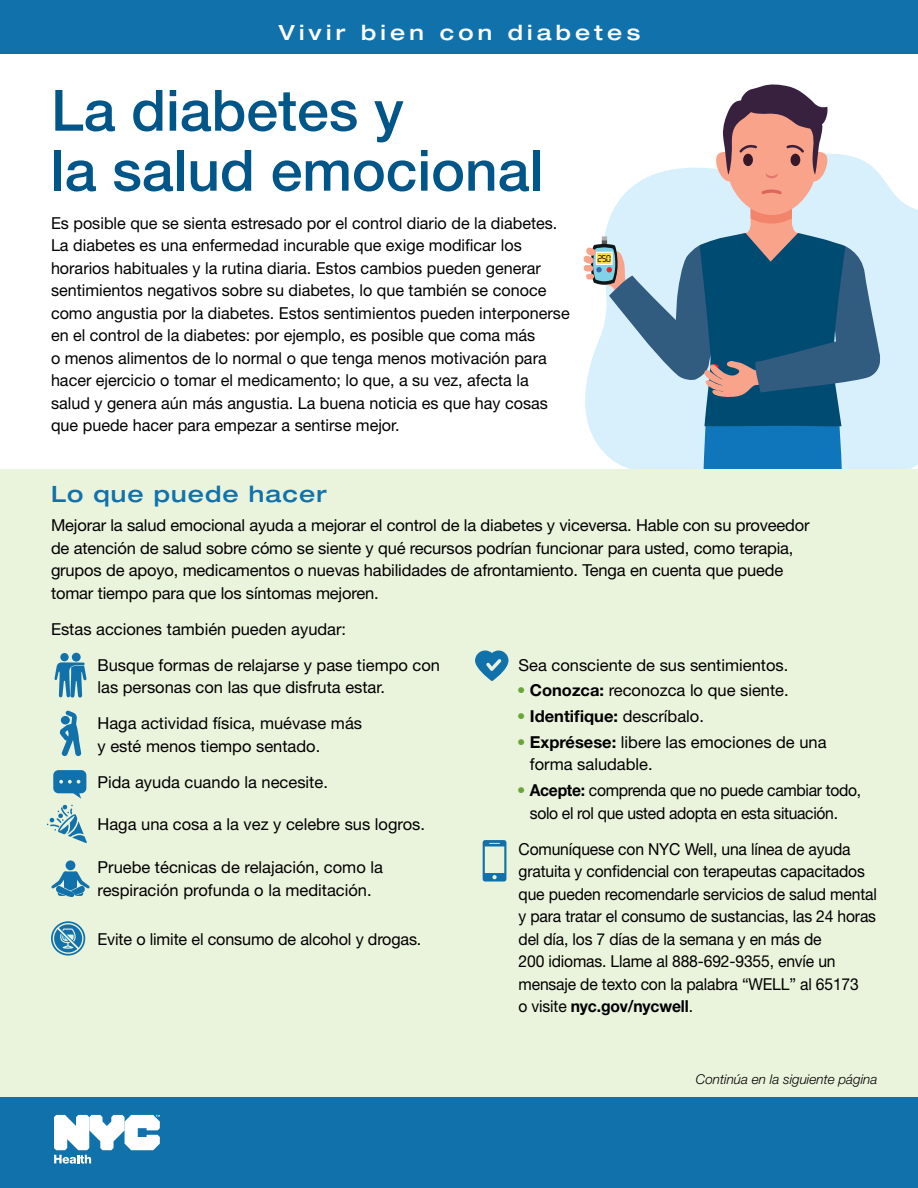
<style>
.page{position:relative;width:918px;height:1188px;background:#fff}
.page>*{position:absolute;margin:0;border:0;box-sizing:border-box;transform-origin:0 0}
.Headline{font:500 57px/60px "Helvetica Neue LT Std";color:#005689}
.Subhead{font:500 expanded 22.5px "Helvetica Neue LT Std";letter-spacing:.05em;color:#1172ab}
.Sheet_Header{font:500 expanded 21px "Helvetica Neue LT Std";letter-spacing:.2em;color:#fff}
.Body{font:16.5px/22.5px "Helvetica Neue LT Std";color:#000}
.Body-2{font:16.5px/22.5px "Helvetica Neue LT Std";color:#000;scale:.95 1}
.Body-3{font:16.5px/22.5px "Helvetica Neue LT Std";letter-spacing:-.02em;color:#000;scale:.95 1}
.t1{font:700 16.5px "Helvetica Neue LT Std";color:#000}
.Body-4{font:italic 300 13.5px "Helvetica Neue LT Std";color:#000}
.t2{font:8.55px "Digital ICG";color:#000}
.s1{color:#6aa53b}
.s2{font-weight:700}
.s3{font-weight:400;color:#6aa53b}
.s4{font-weight:400}
</style>
<div class="page">
<div style="left:888px;top:186px;width:30px;height:283px;background:#d7f0fc"></div>
<svg style="left:583px;top:84px;width:305px;height:385px"></svg>
<div style="left:0;top:469px;width:918px;height:719px;background:#eaf3dc"></div>
<div style="left:0;top:1097px;width:918px;height:91px;background:#1172ab"></div>
<div style="left:0;top:0;width:918px;height:54px;background:#1172ab"></div>
<div style="left:72px;top:653px;width:9px;height:9px;background:#1172ab;border-radius:50%"></div>
<div style="left:60px;top:653px;width:9px;height:8px;background:#1172ab;border-radius:50%"></div>
<svg style="left:54px;top:662px;width:32px;height:36px"></svg>
<svg style="left:59px;top:710px;width:22px;height:46px"></svg>
<div style="left:66px;top:860px;width:9px;height:10px;background:#1172ab;border-radius:50%"></div>
<svg style="left:51px;top:871px;width:39px;height:26px"></svg>
<svg style="left:51px;top:921px;width:34px;height:35px"></svg>
<svg style="left:475px;top:651px;width:33px;height:30px"></svg>
<svg style="left:483px;top:840px;width:23px;height:42px"></svg>
<svg style="left:54px;top:1115px;width:106px;height:49px"></svg>
<svg style="left:47px;top:805px;width:40px;height:38px"></svg>
<div style="left:53px;top:770px;width:33px;height:23px;background:#1172ab;border-radius:5px"></div>
<svg style="left:59px;top:780px;width:21px;height:4px"></svg>
<svg style="left:71px;top:793px;width:10px;height:6px"></svg>
<p class="Sheet_Header" style="left:279px;top:20px;width:363px">Vivir bien con diabetes</p>
<p class="Headline" style="left:51px;top:80px;width:494px">La diabetes y<br>la salud emocional</p>
<p class="Body" style="left:51px;top:212px;width:520px">Es posible que se sienta estresado por el control diario de la diabetes.<br>La diabetes es una enfermedad incurable que exige modificar los horarios habituales y la rutina diaria. Estos cambios pueden generar sentimientos negativos sobre su diabetes, lo que también se conoce como angustia por la diabetes. Estos sentimientos pueden interponerse en el control de la diabetes: por ejemplo, es posible que coma más<br>o menos alimentos de lo normal o que tenga menos motivación para hacer ejercicio o tomar el medicamento; lo que, a su vez, afecta la salud y genera aún más angustia. La buena noticia es que hay cosas que puede hacer para empezar a sentirse mejor.</p>
<p class="t2" style="left:597px;top:253px;width:15px">250</p>
<p class="Subhead" style="left:51px;top:480px;width:277px">Lo que puede hacer</p>
<p class="Body" style="left:51px;top:514px;width:760px">Mejorar la salud emocional ayuda a mejorar el control de la diabetes y viceversa. Hable con su proveedor de atención de salud sobre cómo se siente y qué recursos podrían funcionar para usted, como terapia, grupos de apoyo, medicamentos o nuevas habilidades de afrontamiento. Tenga en cuenta que puede tomar tiempo para que los síntomas mejoren.</p>
<p class="Body" style="left:51px;top:617px;width:297px">Estas acciones también pueden ayudar:</p>
<p class="Body" style="left:98px;top:653px;width:344px">Busque formas de relajarse y pase tiempo con las personas con las que disfruta estar.</p>
<p class="Body" style="left:98px;top:712px;width:266px">Haga actividad física, muévase más y esté menos tiempo sentado.</p>
<p class="Body" style="left:98px;top:770px;width:232px">Pida ayuda cuando la necesite.</p>
<p class="Body" style="left:97px;top:813px;width:329px">Haga una cosa a la vez y celebre sus logros.</p>
<p class="Body" style="left:98px;top:856px;width:287px">Pruebe técnicas de relajación, como la respiración profunda o la meditación.</p>
<p class="Body" style="left:98px;top:928px;width:325px">Evite o limite el consumo de alcohol y drogas.</p>
<p class="Body" style="left:519px;top:653px;width:271px">Sea consciente de sus sentimientos.</p>
<p class="Body" style="left:517px;top:679px;width:273px"><span class="s1">•</span> <span class="s2">Conozca:</span> reconozca lo que siente.</p>
<p class="t1" style="left:517px;top:706px;width:188px"><span class="s3">•</span> Identifique: <span class="s4">descríbalo.</span></p>
<p class="Body" style="left:530px;top:730px;width:298px;text-indent:-13px"><span class="s1">•</span> <span class="s2">Exprésese:</span> libere las emociones de una forma saludable.</p>
<p class="Body-3" style="left:530px;top:779px;width:350px;text-indent:-13px"><span class="s1">•</span> <span class="s2">Acepte:</span> comprenda que no puede cambiar todo, solo el rol que usted adopta en esta situación.</p>
<p class="Body-2" style="left:519px;top:837px;width:379px">Comuníquese con NYC Well, una línea de ayuda gratuita y confidencial con terapeutas capacitados que pueden recomendarle servicios de salud mental y para tratar el consumo de sustancias, las 24 horas del día, los 7 días de la semana y en más de<br>200 idiomas. Llame al 888-692-9355, envíe un mensaje de texto con la palabra “WELL” al 65173<br>o visite <span class="s2">nyc.gov/nycwell</span>.</p>
<p class="Body-4" style="left:696px;top:1071px;width:183px">Continúa en la siguiente página</p>
</div>
